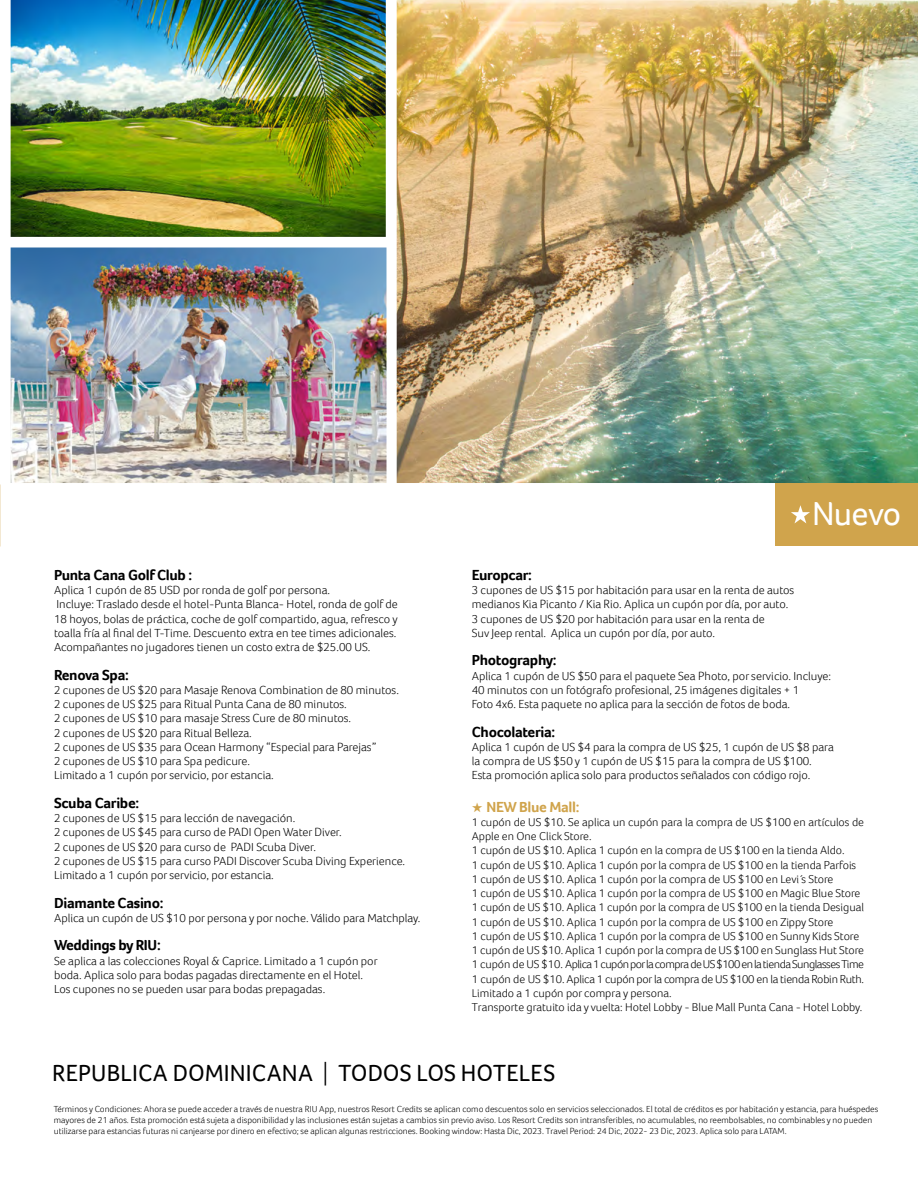
<style>
.page{position:relative;width:918px;height:1188px;background:#fff}
.page>*{position:absolute;margin:0;border:0;box-sizing:border-box;transform-origin:0 0}
.t1{font:34.2px "Foco";letter-spacing:-.02em;color:#fff}
.t2{font:24px "Foco";letter-spacing:.005em;color:#000}
.t3{font:700 15px "Foco";letter-spacing:-.02em;color:#000}
.t4{font:700 15px "Foco";letter-spacing:-.02em;color:#d0a44c}
.t5{font:300 12px/14.2px "Foco";color:#000}
.t6{font:300 11.7px/14.2px "Foco";color:#000}
.t7{font:300 9px/10.8px "Foco";color:#000}
.s1{font-weight:300}
</style>
<div class="page">
<img style="left:397px;top:0;width:521px;height:483px">
<img style="left:11px;top:0;width:375px;height:237px">
<img style="left:11px;top:248px;width:376px;height:235px">
<div style="left:776px;top:483px;width:142px;height:62px;background:#d0a44c"></div>
<svg style="left:791px;top:505px;width:19px;height:18px"></svg>
<p class="t3" style="left:54px;top:565px;width:140px">Punta Cana Golf Club :</p>
<p class="t5" style="left:54px;top:583px;width:345px">Aplica 1 cupón de 85 USD por ronda de golf por persona.<br>Incluye: Traslado desde el hotel-Punta Blanca- Hotel, ronda de golf de 18 hoyos, bolas de práctica, coche de golf compartido, agua, refresco y toalla fría al final del T-Time. Descuento extra en tee times adicionales.<br>Acompañantes no jugadores tienen un costo extra de $25.00 US.</p>
<p class="t3" style="left:54px;top:665px;width:76px">Renova Spa:</p>
<p class="t5" style="left:54px;top:682px;width:346px">2 cupones de US $20 para Masaje Renova Combination de 80 minutos.<br>2 cupones de US $25 para Ritual Punta Cana de 80 minutos.<br>2 cupones de US $10 para masaje Stress Cure de 80 minutos.<br>2 cupones de US $20 para Ritual Belleza.<br>2 cupones de US $35 para Ocean Harmony “Especial para Parejas”<br>2 cupones de US $10 para Spa pedicure.<br>Limitado a 1 cupón por servicio, por estancia.</p>
<p class="t3" style="left:54px;top:793px;width:87px">Scuba Caribe:</p>
<p class="t5" style="left:54px;top:811px;width:353px">2 cupones de US $15 para lección de navegación.<br>2 cupones de US $45 para curso de PADI Open Water Diver.<br>2 cupones de US $20 para curso de PADI Scuba Diver.<br>2 cupones de US $15 para curso PADI Discover Scuba Diving Experience.<br>Limitado a 1 cupón por servicio, por estancia.</p>
<p class="t3" style="left:54px;top:893px;width:111px">Diamante Casino:</p>
<p class="t5" style="left:54px;top:910px;width:368px">Aplica un cupón de US $10 por persona y por noche. Válido para Matchplay.</p>
<p class="t3" style="left:54px;top:935px;width:108px">Weddings by RIU:</p>
<p class="t5" style="left:54px;top:953px;width:325px">Se aplica a las colecciones Royal &amp; Caprice. Limitado a 1 cupón por boda. Aplica solo para bodas pagadas directamente en el Hotel.<br>Los cupones no se pueden usar para bodas prepagadas.</p>
<h1 class="t1" style="left:812px;top:491px;width:91px">Nuevo</h1>
<p class="t3" style="left:472px;top:565px;width:62px">Europcar:</p>
<p class="t5" style="left:472px;top:583px;width:324px">3 cupones de US $15 por habitación para usar en la renta de autos medianos Kia Picanto / Kia Rio. Aplica un cupón por día, por auto.<br>3 cupones de US $20 por habitación para usar en la renta de<br>Suv Jeep rental. Aplica un cupón por día, por auto.</p>
<p class="t3" style="left:472px;top:650px;width:86px">Photography:</p>
<p class="t5" style="left:472px;top:668px;width:361px">Aplica 1 cupón de US $50 para el paquete Sea Photo, por servicio. Incluye:<br>40 minutos con un fotógrafo profesional, 25 imágenes digitales + 1<br>Foto 4x6. Esta paquete no aplica para la sección de fotos de boda.</p>
<p class="t3" style="left:472px;top:722px;width:85px">Chocolateria:</p>
<p class="t5" style="left:472px;top:739px;width:364px">Aplica 1 cupón de US $4 para la compra de US $25, 1 cupón de US $8 para la compra de US $50 y 1 cupón de US $15 para la compra de US $100.<br>Esta promoción aplica solo para productos señalados con código rojo.</p>
<p class="t4" style="left:472px;top:797px;width:109px">★ NEW Blue Mall:</p>
<p class="t6" style="left:472px;top:815px;width:394px">1 cupón de US $10. Se aplica un cupón para la compra de US $100 en artículos de Apple en One Click Store.<br>1 cupón de US $10. Aplica 1 cupón en la compra de US $100 en la tienda Aldo.<br>1 cupón de US $10. Aplica 1 cupón por la compra de US $100 en la tienda Parfois 1 cupón de US $10. Aplica 1 cupón por la compra de US $100 en Levi ́s Store<br>1 cupón de US $10. Aplica 1 cupón por la compra de US $100 en Magic Blue Store 1 cupón de US $10. Aplica 1 cupón por la compra de US $100 en la tienda Desigual 1 cupón de US $10. Aplica 1 cupón por la compra de US $100 en Zippy Store<br>1 cupón de US $10. Aplica 1 cupón por la compra de US $100 en Sunny Kids Store 1 cupón de US $10. Aplica 1 cupón por la compra de US $100 en Sunglass Hut Store 1 cupón de US $10. Aplica 1 cupón por la compra de US $100 en la tienda Sunglasses Time 1 cupón de US $10. Aplica 1 cupón por la compra de US $100 en la tienda Robin Ruth.<br>Limitado a 1 cupón por compra y persona.<br>Transporte gratuito ida y vuelta: Hotel Lobby - Blue Mall Punta Cana - Hotel Lobby.</p>
<h2 class="t2" style="left:52px;top:1057px;width:505px">REPUBLICA DOMINICANA <span class="s1">|</span> TODOS LOS HOTELES</h2>
<p class="t7" style="left:54px;top:1104px;width:826px">Términos y Condiciones: Ahora se puede acceder a través de nuestra RIU App, nuestros Resort Credits se aplican como descuentos solo en servicios seleccionados. El total de créditos es por habitación y estancia, para huéspedes mayores de 21 años. Esta promoción está sujeta a disponibilidad y las inclusiones están sujetas a cambios sin previo aviso. Los Resort Credits son intransferibles, no acumulables, no reembolsables, no combinables y no pueden utilizarse para estancias futuras ni canjearse por dinero en efectivo; se aplican algunas restricciones. Booking window: Hasta Dic, 2023. Travel Period: 24 Dic, 2022- 23 Dic, 2023. Aplica solo para LATAM.</p>
</div>
